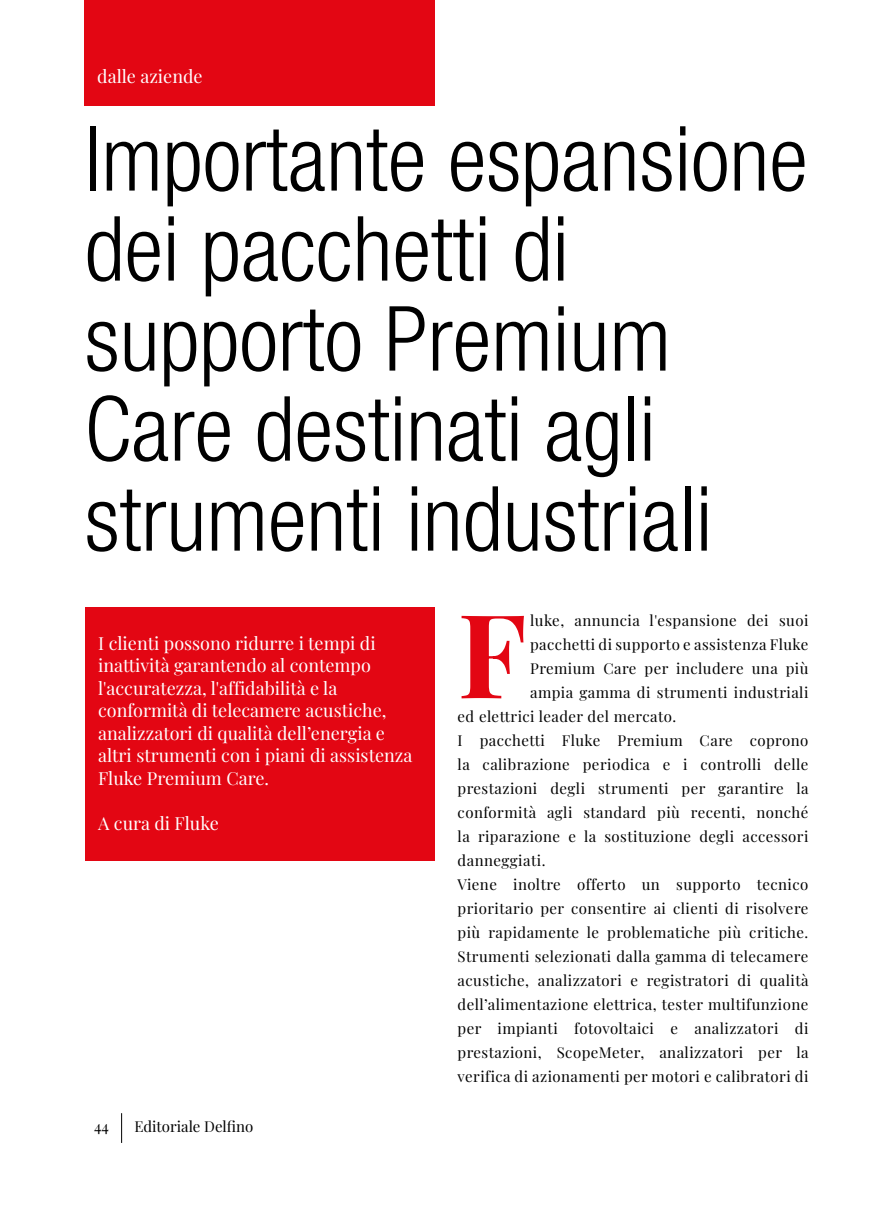
<style>
.page{position:relative;width:893px;height:1212px;background:#fff}
.page>*{position:absolute;margin:0;border:0;box-sizing:border-box;transform-origin:0 0}
.t1{font:700 116.55px "Playfair Display";color:#e30613}
.t2{font:300 condensed 90px/90px "Helvetica Neue LT Std";color:#000}
.t3{font:18px/22.5px "Playfair Display";color:#fff}
.t4{font:15px "Playfair Display";letter-spacing:.03em;color:#000}
.t5{font:15px "Playfair Display";color:#000}
</style>
<div class="page">
<hr style="left:121px;top:1113px;width:1px;height:30px;background:#000">
<div style="left:85px;top:608px;width:350px;height:253px;background:#e30613"></div>
<div style="left:85px;top:0;width:350px;height:105px;background:#e30613"></div>
<p class="t3" style="left:97px;top:63px;width:107px">dalle aziende</p>
<h2 class="t2" style="left:85px;top:113px;width:725px">Importante espansione dei pacchetti di supporto Premium<br>Care destinati agli strumenti industriali</h2>
<p class="t3" style="left:98px;top:630px;width:316px">I clienti possono ridurre i tempi di inattività garantendo al contempo l'accuratezza, l'affidabilità e la conformità di telecamere acustiche, analizzatori di qualità dell’energia e altri strumenti con i piani di assistenza Fluke Premium Care.</p>
<p class="t3" style="left:98px;top:810px;width:122px">A cura di Fluke</p>
<p class="t4" style="left:94px;top:1114px;width:16px">44</p>
<p class="t5" style="left:134px;top:1114px;width:120px">Editoriale Delfino</p>
<h1 class="t1" style="left:458px;top:562px;width:70px">F</h1>
<p class="t4" style="left:530px;top:609px;width:280px">luke, annuncia l'espansione dei suoi</p>
<p class="t4" style="left:530px;top:633px;width:280px">pacchetti di supporto e assistenza Fluke</p>
<p class="t4" style="left:530px;top:657px;width:280px">Premium Care per includere una più</p>
<p class="t4" style="left:530px;top:681px;width:280px">ampia gamma di strumenti industriali</p>
<p class="t4" style="left:458px;top:705px;width:220px">ed elettrici leader del mercato.</p>
<p class="t4" style="left:458px;top:729px;width:352px">I pacchetti Fluke Premium Care coprono</p>
<p class="t4" style="left:458px;top:753px;width:352px">la calibrazione periodica e i controlli delle</p>
<p class="t4" style="left:458px;top:777px;width:352px">prestazioni degli strumenti per garantire la</p>
<p class="t4" style="left:458px;top:801px;width:352px">conformità agli standard più recenti, nonché</p>
<p class="t4" style="left:458px;top:825px;width:352px">la riparazione e la sostituzione degli accessori</p>
<p class="t4" style="left:458px;top:849px;width:89px">danneggiati.</p>
<p class="t4" style="left:458px;top:873px;width:352px">Viene inoltre offerto un supporto tecnico</p>
<p class="t4" style="left:458px;top:897px;width:352px">prioritario per consentire ai clienti di risolvere</p>
<p class="t4" style="left:458px;top:921px;width:352px">più rapidamente le problematiche più critiche.</p>
<p class="t4" style="left:458px;top:945px;width:352px">Strumenti selezionati dalla gamma di telecamere</p>
<p class="t4" style="left:458px;top:969px;width:352px">acustiche, analizzatori e registratori di qualità</p>
<p class="t4" style="left:458px;top:993px;width:352px">dell’alimentazione elettrica, tester multifunzione</p>
<p class="t4" style="left:458px;top:1017px;width:352px">per impianti fotovoltaici e analizzatori di</p>
<p class="t4" style="left:458px;top:1041px;width:352px">prestazioni, ScopeMeter, analizzatori per la</p>
<p class="t4" style="left:458px;top:1065px;width:352px">verifica di azionamenti per motori e calibratori di</p>
</div>
